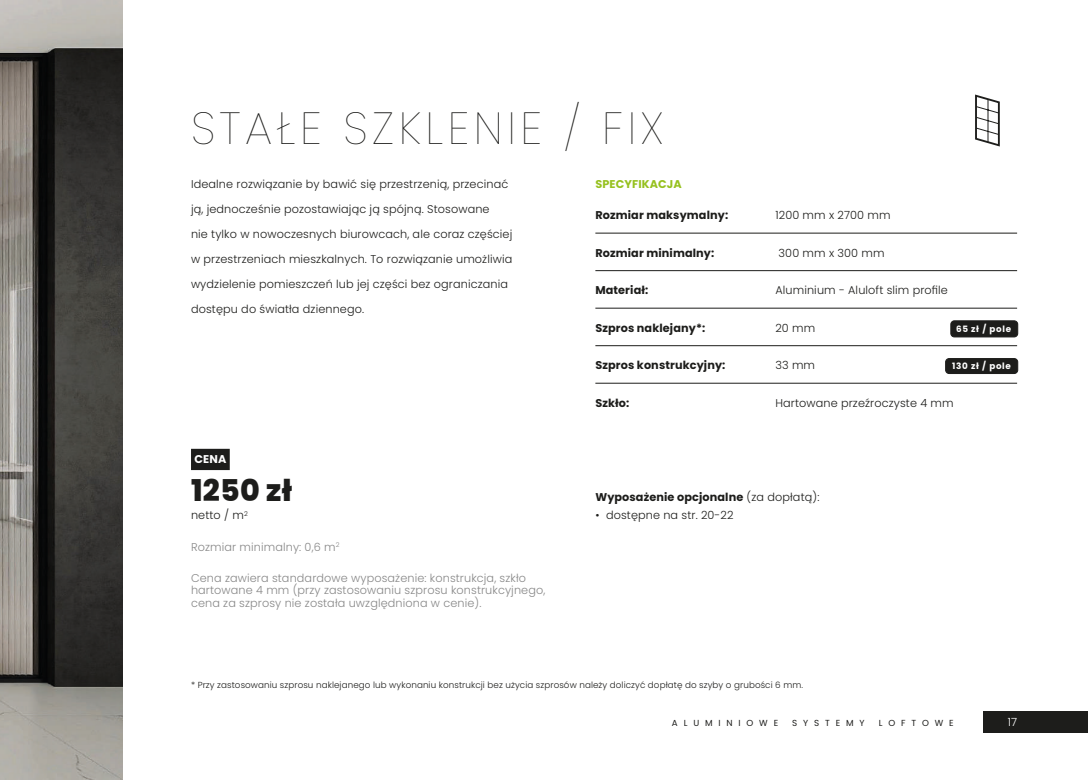
<style>
.page{position:relative;width:1088px;height:780px;background:#fff}
.page>*{position:absolute;margin:0;border:0;box-sizing:border-box;transform-origin:0 0}
.t1{font:100 45px "Poppins";letter-spacing:.1em;color:#1d1d1b}
.t2{font:800 30px "Poppins";letter-spacing:.01em;color:#1d1d1b}
.t3{font:300 11.25px "Poppins";letter-spacing:.01em;color:#1d1d1b}
.t4{font:300 11.25px/12.5px "Poppins";letter-spacing:.01em;color:#878787}
.t5{font:700 11.25px "Poppins";letter-spacing:.01em;color:#1d1d1b}
.t6{font:700 11.25px "Poppins";letter-spacing:.01em;color:#96c11f}
.t7{font:700 11.25px "Poppins";color:#fff}
.t8{font:300 11.25px "Poppins";color:#fff}
.t9{font:300 8.75px "Poppins";letter-spacing:.01em;color:#1d1d1b}
.t10{font:8.75px "Poppins";letter-spacing:.67em;color:#1d1d1b}
.t11{font:700 8.75px "Poppins";letter-spacing:.08em;color:#fff}
.s1{font-weight:300}
</style>
<div class="page">
<img style="left:0;top:0;width:123px;height:780px">
<hr style="left:595px;top:233px;width:422px;height:1px;background:#1d1d1b">
<hr style="left:595px;top:270px;width:422px;height:1px;background:#1d1d1b">
<hr style="left:595px;top:308px;width:422px;height:1px;background:#1d1d1b">
<hr style="left:595px;top:345px;width:422px;height:1px;background:#1d1d1b">
<hr style="left:595px;top:383px;width:422px;height:1px;background:#1d1d1b">
<svg style="left:975px;top:94px;width:25px;height:53px"></svg>
<div style="left:191px;top:449px;width:39px;height:21px;background:#1d1d1b"></div>
<div style="left:945px;top:358px;width:73px;height:15px;background:#1d1d1b;border-radius:4px"></div>
<div style="left:945px;top:358px;width:73px;height:15px;border:1px solid #1d1d1b;border-radius:4px"></div>
<div style="left:951px;top:321px;width:67px;height:16px;background:#1d1d1b;border-radius:4px"></div>
<div style="left:951px;top:320px;width:67px;height:17px;border:1px solid #1d1d1b;border-radius:4px"></div>
<div style="left:984px;top:710px;width:104px;height:22px;background:#1d1d1b"></div>
<h1 class="t1" style="left:191px;top:102px;width:474px">STAŁE SZKLENIE / FIX</h1>
<p class="t3" style="left:191px;top:177px;width:319px">Idealne rozwiązanie by bawić się przestrzenią, przecinać</p>
<p class="t3" style="left:191px;top:202px;width:300px">ją, jednocześnie pozostawiając ją spójną. Stosowane</p>
<p class="t3" style="left:191px;top:227px;width:323px">nie tylko w nowoczesnych biurowcach, ale coraz częściej</p>
<p class="t3" style="left:191px;top:252px;width:323px">w przestrzeniach mieszkalnych. To rozwiązanie umożliwia</p>
<p class="t3" style="left:191px;top:277px;width:318px">wydzielenie pomieszczeń lub jej części bez ograniczania</p>
<p class="t3" style="left:191px;top:302px;width:175px">dostępu do światła dziennego.</p>
<p class="t7" style="left:195px;top:452px;width:33px">CENA</p>
<h2 class="t2" style="left:191px;top:472px;width:103px">1250 zł</h2>
<p class="t3" style="left:191px;top:509px;width:58px">netto / m<sup>2</sup></p>
<p class="t4" style="left:191px;top:540px;width:150px">Rozmiar minimalny: 0,6 m<sup>2</sup></p>
<p class="t4" style="left:191px;top:571px;width:356px">Cena zawiera standardowe wyposażenie: konstrukcja, szkło hartowane 4 mm (przy zastosowaniu szprosu konstrukcyjnego, cena za szprosy nie została uwzględniona w cenie).</p>
<p class="t6" style="left:595px;top:177px;width:88px">SPECYFIKACJA</p>
<p class="t5" style="left:595px;top:209px;width:134px">Rozmiar maksymalny:</p>
<p class="t3" style="left:775px;top:209px;width:117px">1200 mm x 2700 mm</p>
<p class="t5" style="left:595px;top:246px;width:120px">Rozmiar minimalny:</p>
<p class="t3" style="left:778px;top:246px;width:107px">300 mm x 300 mm</p>
<p class="t5" style="left:595px;top:284px;width:54px">Materiał:</p>
<p class="t3" style="left:775px;top:284px;width:174px">Aluminium - Aluloft slim profile</p>
<p class="t5" style="left:595px;top:321px;width:111px">Szpros naklejany*:</p>
<p class="t3" style="left:775px;top:321px;width:41px">20 mm</p>
<p class="t5" style="left:595px;top:359px;width:132px">Szpros konstrukcyjny:</p>
<p class="t3" style="left:775px;top:359px;width:41px">33 mm</p>
<p class="t5" style="left:595px;top:396px;width:35px">Szkło:</p>
<p class="t3" style="left:775px;top:396px;width:180px">Hartowane przeźroczyste 4 mm</p>
<p class="t11" style="left:956px;top:323px;width:57px">65 zł / pole</p>
<p class="t11" style="left:952px;top:361px;width:60px">130 zł / pole</p>
<p class="t5" style="left:595px;top:490px;width:226px">Wyposażenie opcjonalne <span class="s1">(za dopłatą):</span></p>
<p class="t3" style="left:595px;top:509px;width:140px">• dostępne na str. 20-22</p>
<p class="t9" style="left:191px;top:680px;width:613px">* Przy zastosowaniu szprosu naklejanego lub wykonaniu konstrukcji bez użycia szprosów należy doliczyć dopłatę do szyby o grubości 6 mm.</p>
<p class="t10" style="left:672px;top:717px;width:108px">ALUMINIOWE</p>
<p class="t10" style="left:792px;top:717px;width:74px">SYSTEMY</p>
<p class="t10" style="left:879px;top:717px;width:76px">LOFTOWE</p>
<p class="t8" style="left:1008px;top:715px;width:11px">17</p>
</div>
